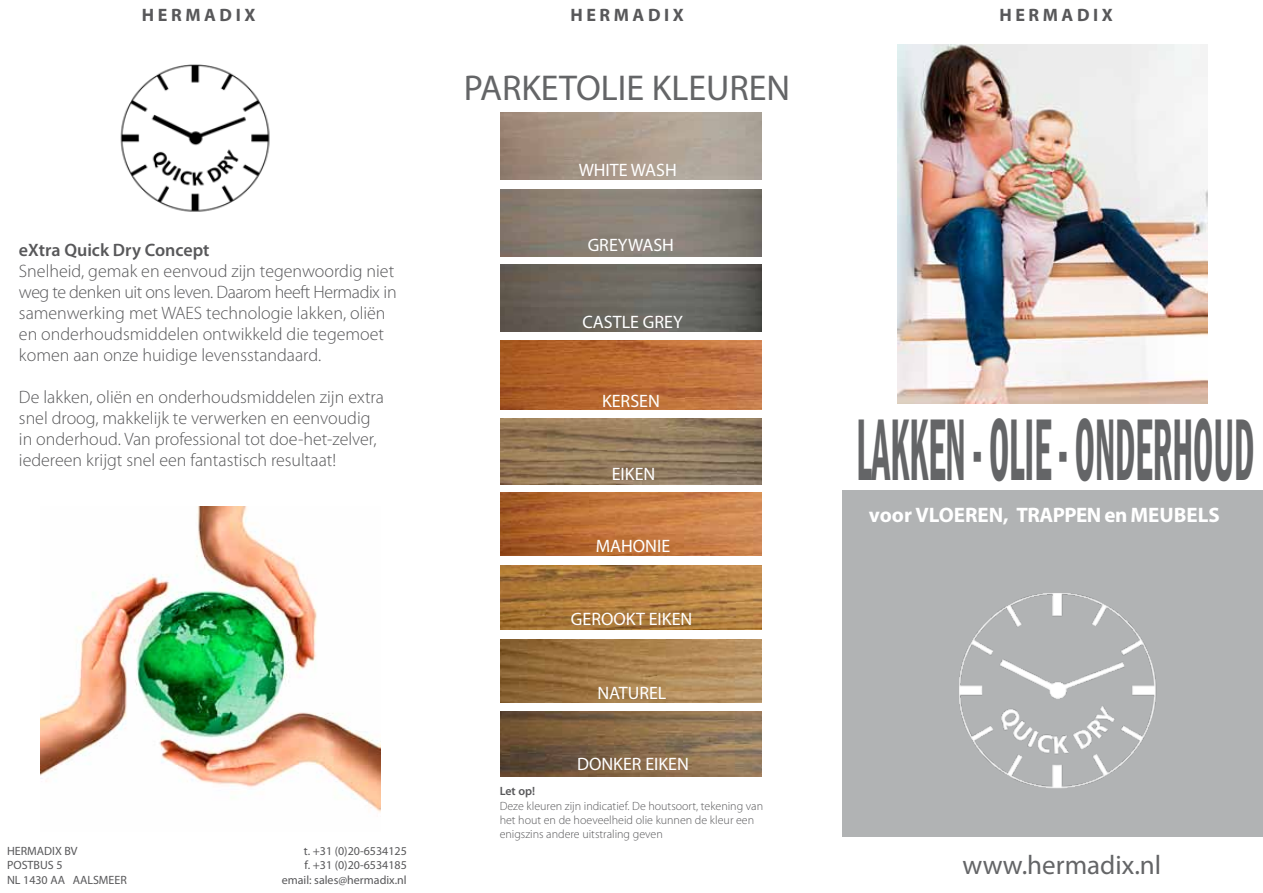
<style>
.page{position:relative;width:1263px;height:893px;background:#fff}
.page>*{position:absolute;margin:0;border:0;box-sizing:border-box;transform-origin:0 0}
.t1{font:600 condensed 90px "Franklin Gothic";color:#646567;scale:.4 1}
.t2{font:36px "Myriad Pro";color:#646567}
.t3{font:27px "Myriad Pro";color:#646567}
.t4{font:700 21px "Myriad Pro";color:#fff}
.t5{font:300 18px/21px "Myriad Pro";color:#58585a}
.t6{font:18px "Myriad Pro";color:#fff}
.t7{font:700 18px "Myriad Pro";letter-spacing:.2em;color:#58585a}
.t8{font:600 18px "Myriad Pro";color:#58585a}
.t9{font:300 12px/14.4px "Myriad Pro";color:#58585a}
.t10{font:12px/14.4px "Myriad Pro";color:#58585a}
.t11{font:600 12px "Myriad Pro";color:#58585a}
</style>
<div class="page">
<div style="left:842px;top:490px;width:421px;height:347px;background:#b1b3b4"></div>
<img style="left:40px;top:507px;width:341px;height:306px">
<img style="left:898px;top:44px;width:309px;height:360px">
<img style="left:959px;top:593px;width:198px;height:196px">
<img style="left:500px;top:113px;width:262px;height:66px">
<img style="left:500px;top:189px;width:262px;height:67px">
<img style="left:500px;top:265px;width:262px;height:67px">
<img style="left:500px;top:639px;width:262px;height:64px">
<img style="left:500px;top:419px;width:262px;height:65px">
<img style="left:500px;top:712px;width:262px;height:64px">
<img style="left:500px;top:566px;width:262px;height:64px">
<img style="left:500px;top:492px;width:262px;height:64px">
<img style="left:500px;top:341px;width:262px;height:68px">
<img style="left:120px;top:64px;width:150px;height:148px">
<p class="t7" style="left:142px;top:3px;width:115px">HERMADIX</p>
<p class="t8" style="left:19px;top:238px;width:192px">eXtra Quick Dry Concept</p>
<p class="t5" style="left:19px;top:260px;width:379px">Snelheid, gemak en eenvoud zijn tegenwoordig niet weg te denken uit ons leven. Daarom heeft Hermadix in samenwerking met WAES technologie lakken, oliën en onderhoudsmiddelen ontwikkeld die tegemoet komen aan onze huidige levensstandaard.</p>
<p class="t5" style="left:19px;top:386px;width:367px">De lakken, oliën en onderhoudsmiddelen zijn extra snel droog, makkelijk te verwerken en eenvoudig in onderhoud. Van professional tot doe-het-zelver, iedereen krijgt snel een fantastisch resultaat!</p>
<p class="t10" style="left:7px;top:843px;width:121px">HERMADIX BV<br>POSTBUS 5<br>NL 1430 AA AALSMEER</p>
<p class="t10" style="left:282px;top:843px;width:126px;text-align:right">t. +31 (0)20-6534125<br>f. +31 (0)20-6534185 email: sales@hermadix.nl</p>
<p class="t7" style="left:570px;top:3px;width:115px">HERMADIX</p>
<p class="t7" style="left:999px;top:3px;width:115px">HERMADIX</p>
<h2 class="t2" style="left:464px;top:66px;width:328px">PARKETOLIE KLEUREN</h2>
<p class="t6" style="left:579px;top:159px;width:100px">WHITE WASH</p>
<p class="t6" style="left:588px;top:234px;width:88px">GREYWASH</p>
<p class="t6" style="left:582px;top:311px;width:102px">CASTLE GREY</p>
<p class="t6" style="left:602px;top:390px;width:59px">KERSEN</p>
<p class="t6" style="left:612px;top:463px;width:45px">EIKEN</p>
<p class="t6" style="left:596px;top:535px;width:76px">MAHONIE</p>
<p class="t6" style="left:571px;top:608px;width:123px">GEROOKT EIKEN</p>
<p class="t6" style="left:597px;top:682px;width:71px">NATUREL</p>
<p class="t6" style="left:577px;top:753px;width:113px">DONKER EIKEN</p>
<p class="t11" style="left:500px;top:783px;width:37px">Let op!</p>
<p class="t9" style="left:500px;top:798px;width:265px">Deze kleuren zijn indicatief. De houtsoort, tekening van het hout en de hoeveelheid olie kunnen de kleur een enigszins andere uitstraling geven</p>
<h1 class="t1" style="left:857px;top:390px;width:996px">LAKKEN - OLIE - ONDERHOUD</h1>
<p class="t4" style="left:869px;top:502px;width:352px">voor VLOEREN, TRAPPEN en MEUBELS</p>
<h3 class="t3" style="left:962px;top:848px;width:200px">www.hermadix.nl</h3>
</div>
